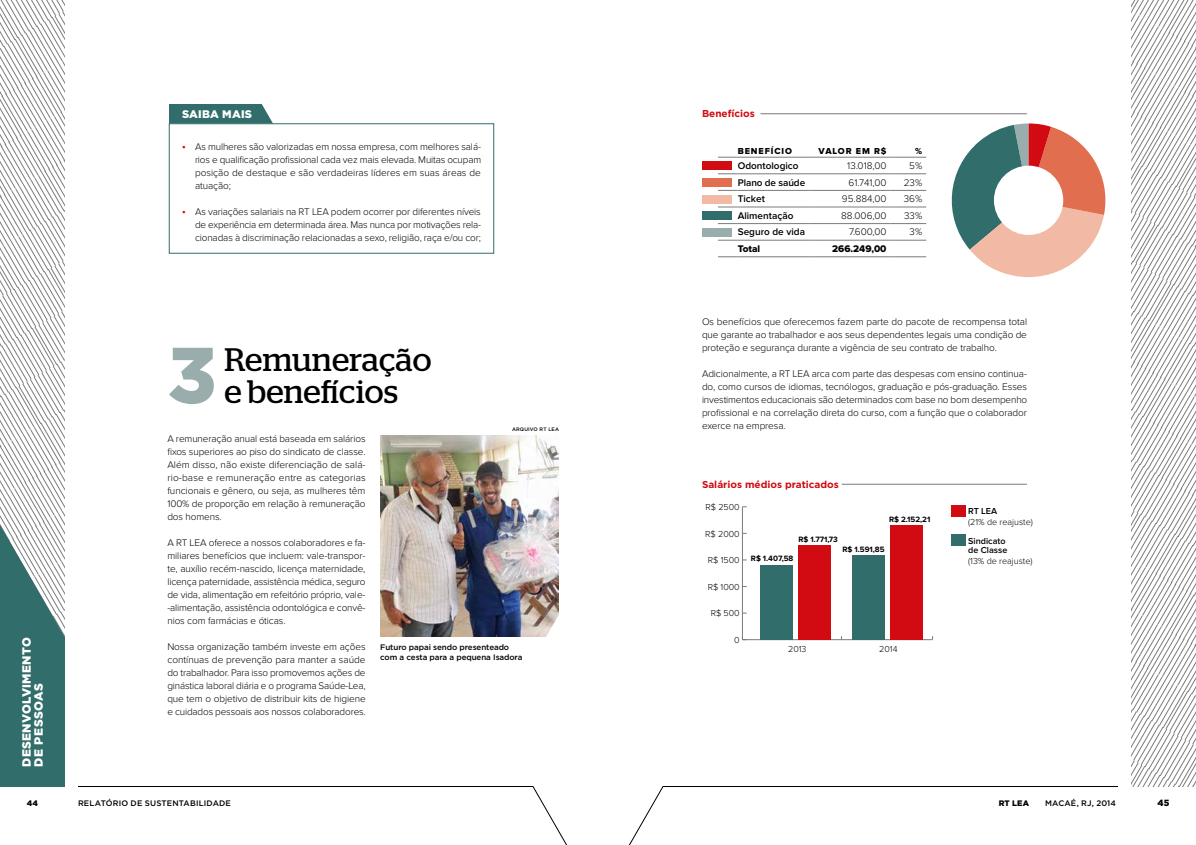
<style>
.page{position:relative;width:1196px;height:845px;background:#fff}
.page>*{position:absolute;margin:0;border:0;box-sizing:border-box;transform-origin:0 0}
.t1{font:900 78.9px "Gotham HTF";color:#9aadad}
.t2{font:32.5px/32.5px "Stag";letter-spacing:.005em;color:#000}
.t3{font:900 12px/12px "Gotham HTF";letter-spacing:.035em;color:#fff}
.t4{font:900 11px "Gotham HTF";letter-spacing:.02em;color:#fff}
.t5{font:300 10px/13px "Proxima Nova";letter-spacing:-.01em;color:#000;text-align:justify}
.t6{font:600 10px "Proxima Nova";color:#000}
.t7{font:700 10px "Gotham HTF";color:#d20a11}
.t8{font:10px "Proxima Nova Extrabld";color:#000}
.t9{font:300 9px "Proxima Nova";color:#000}
.t10{font:600 9px/9.7px "Proxima Nova";color:#000}
.t11{font:9px "Proxima Nova Extrabld";letter-spacing:.1em;color:#000}
.t12{font:900 9px "Gotham HTF";color:#000}
.t13{font:500 8px/9.8px "Gotham HTF";letter-spacing:-.01em;color:#000}
.t14{font:700 8px "Proxima Nova";color:#000}
.t15{font:500 8px "Gotham HTF";letter-spacing:.02em;color:#000}
.t16{font:500 8px "Gotham HTF";letter-spacing:.015em;color:#000}
.t17{font:900 8px "Gotham HTF";letter-spacing:.025em;color:#000}
.t18{font:500 5px "Gotham HTF";letter-spacing:.025em;color:#000}
.s1{font-size:12px;color:#d20a11}
</style>
<div class="page">
<svg style="left:0;top:0;width:65px;height:525px"></svg>
<svg style="left:1131px;top:0;width:65px;height:786px"></svg>
<svg style="left:78px;top:786px;width:489px;height:59px"></svg>
<svg style="left:629px;top:786px;width:489px;height:59px"></svg>
<div style="left:169px;top:124px;width:325px;height:130px;border:1px solid #316d6b"></div>
<svg style="left:169px;top:104px;width:104px;height:20px;background:#3d7573"></svg>
<div style="left:0;top:647px;width:65px;height:139px;background:#316d6b"></div>
<svg style="left:0;top:525px;width:65px;height:122px"></svg>
<hr style="left:738px;top:157px;width:71px;height:1px;background:#7c7b7b">
<hr style="left:809px;top:157px;width:81px;height:1px;background:#7c7b7b">
<hr style="left:679px;top:157px;width:59px;height:1px;background:#7c7b7b">
<hr style="left:890px;top:157px;width:36px;height:1px;background:#7c7b7b">
<hr style="left:679px;top:174px;width:59px;height:1px;background:#7c7b7b">
<hr style="left:738px;top:174px;width:71px;height:1px;background:#7c7b7b">
<hr style="left:809px;top:174px;width:81px;height:1px;background:#7c7b7b">
<hr style="left:890px;top:174px;width:36px;height:1px;background:#7c7b7b">
<hr style="left:679px;top:190px;width:59px;height:1px;background:#7c7b7b">
<hr style="left:738px;top:190px;width:71px;height:1px;background:#7c7b7b">
<hr style="left:809px;top:190px;width:81px;height:1px;background:#7c7b7b">
<hr style="left:890px;top:190px;width:36px;height:1px;background:#7c7b7b">
<hr style="left:679px;top:207px;width:59px;height:1px;background:#7c7b7b">
<hr style="left:738px;top:207px;width:71px;height:1px;background:#7c7b7b">
<hr style="left:809px;top:207px;width:81px;height:1px;background:#7c7b7b">
<hr style="left:890px;top:207px;width:36px;height:1px;background:#7c7b7b">
<hr style="left:679px;top:223px;width:59px;height:1px;background:#7c7b7b">
<hr style="left:738px;top:223px;width:71px;height:1px;background:#7c7b7b">
<hr style="left:809px;top:223px;width:81px;height:1px;background:#7c7b7b">
<hr style="left:890px;top:223px;width:36px;height:1px;background:#7c7b7b">
<hr style="left:679px;top:240px;width:59px;height:1px;background:#7c7b7b">
<hr style="left:738px;top:240px;width:71px;height:1px;background:#7c7b7b">
<hr style="left:809px;top:240px;width:81px;height:1px;background:#7c7b7b">
<hr style="left:890px;top:240px;width:36px;height:1px;background:#7c7b7b">
<hr style="left:679px;top:257px;width:59px;height:1px;background:#7c7b7b">
<hr style="left:738px;top:257px;width:71px;height:1px;background:#7c7b7b">
<hr style="left:809px;top:257px;width:81px;height:1px;background:#7c7b7b">
<hr style="left:890px;top:257px;width:36px;height:1px;background:#7c7b7b">
<div style="left:660px;top:146px;width:58px;height:117px;background:#fff"></div>
<svg style="left:951px;top:124px;width:155px;height:153px"></svg>
<div style="left:994px;top:166px;width:69px;height:69px;background:#fff;border-radius:50%"></div>
<div style="left:702px;top:161px;width:29px;height:9px;background:#d20a11"></div>
<div style="left:702px;top:178px;width:29px;height:9px;background:#e26e50"></div>
<div style="left:702px;top:195px;width:29px;height:8px;background:#f2baa4"></div>
<div style="left:702px;top:211px;width:29px;height:9px;background:#316d6b"></div>
<div style="left:702px;top:228px;width:29px;height:9px;background:#9aadad"></div>
<hr style="left:760px;top:114px;width:267px;height:1px;background:#7c7b7b">
<hr style="left:842px;top:484px;width:185px;height:1px;background:#7c7b7b">
<hr style="left:742px;top:639px;width:191px;height:1px;background:#7c7b7b">
<hr style="left:742px;top:507px;width:1px;height:133px;background:#7c7b7b">
<div style="left:951px;top:505px;width:15px;height:11px;background:#d20a11"></div>
<div style="left:799px;top:546px;width:32px;height:94px;background:#d20a11"></div>
<div style="left:890px;top:525px;width:32px;height:115px;background:#d20a11"></div>
<div style="left:951px;top:534px;width:15px;height:12px;background:#316d6b"></div>
<div style="left:761px;top:565px;width:32px;height:75px;background:#316d6b"></div>
<div style="left:852px;top:555px;width:32px;height:85px;background:#316d6b"></div>
<img style="left:380px;top:436px;width:179px;height:201px">
<svg style="left:544px;top:576px;width:15px;height:61px"></svg>
<p class="t3" style="left:20px;top:767px;width:131px;rotate:-90deg">DESENVOLVIMENTO<br>DE PESSOAS</p>
<p class="t4" style="left:182px;top:108px;width:72px">SAIBA MAIS</p>
<p class="t5" style="left:195px;top:140px;width:288px;text-indent:-13px"><span class="s1">•</span> As mulheres são valorizadas em nossa empresa, com melhores salá&shy;rios e qualificação profissional cada vez mais elevada. Muitas ocupam posição de destaque e são verdadeiras líderes em suas áreas de atuação;</p>
<p class="t5" style="left:195px;top:205px;width:288px;text-indent:-13px"><span class="s1">•</span> As variações salariais na RT LEA podem ocorrer por diferentes níveis de experiência em determinada área. Mas nunca por motivações rela&shy;cionadas à discriminação relacionadas a sexo, religião, raça e/ou cor;</p>
<h1 class="t1" style="left:168px;top:329px;width:51px">3</h1>
<h2 class="t2" style="left:224px;top:343px;width:209px">Remuneração e benefícios</h2>
<p class="t18" style="left:512px;top:426px;width:48px">ARQUIVO RT LEA</p>
<p class="t5" style="left:167px;top:432px;width:200px">A remuneração anual está baseada em salários fixos superiores ao piso do sindicato de classe.<br>Além disso, não existe diferenciação de salá&shy;rio-base e remuneração entre as categorias funcionais e gênero, ou seja, as mulheres têm 100% de proporção em relação à remuneração dos homens.</p>
<p class="t5" style="left:167px;top:536px;width:200px">A RT LEA oferece a nossos colaboradores e fa&shy;miliares benefícios que incluem: vale-transpor&shy;te, auxílio recém-nascido, licença maternidade, licença paternidade, assistência médica, seguro de vida, alimentação em refeitório próprio, vale--alimentação, assistência odontológica e convê&shy;nios com farmácias e óticas.</p>
<p class="t5" style="left:167px;top:640px;width:200px">Nossa organização também investe em ações contínuas de prevenção para manter a saúde do trabalhador. Para isso promovemos ações de ginástica laboral diária e o programa Saúde-Lea, que tem o objetivo de distribuir kits de higiene e cuidados pessoais aos nossos colaboradores.</p>
<p class="t13" style="left:380px;top:642px;width:144px">Futuro papai sendo presenteado com a cesta para a pequena Isadora</p>
<p class="t7" style="left:702px;top:108px;width:54px">Benefícios</p>
<p class="t11" style="left:738px;top:146px;width:56px">BENEFÍCIO</p>
<p class="t11" style="left:819px;top:146px;width:69px">VALOR EM R$</p>
<p class="t11" style="left:915px;top:146px;width:8px">%</p>
<p class="t6" style="left:738px;top:160px;width:62px">Odontologico</p>
<p class="t5" style="left:847px;top:159px;width:41px">13.018,00</p>
<p class="t5" style="left:909px;top:159px;width:15px">5%</p>
<p class="t6" style="left:738px;top:177px;width:69px">Plano de saúde</p>
<p class="t5" style="left:849px;top:176px;width:39px">61.741,00</p>
<p class="t5" style="left:904px;top:176px;width:20px">23%</p>
<p class="t6" style="left:738px;top:193px;width:29px">Ticket</p>
<p class="t5" style="left:842px;top:193px;width:46px">95.884,00</p>
<p class="t5" style="left:904px;top:193px;width:20px">36%</p>
<p class="t6" style="left:738px;top:210px;width:57px">Alimentação</p>
<p class="t5" style="left:841px;top:209px;width:47px">88.006,00</p>
<p class="t5" style="left:904px;top:209px;width:20px">33%</p>
<p class="t6" style="left:738px;top:226px;width:69px">Seguro de vida</p>
<p class="t5" style="left:849px;top:226px;width:39px">7.600,00</p>
<p class="t5" style="left:910px;top:226px;width:14px">3%</p>
<p class="t8" style="left:738px;top:243px;width:24px">Total</p>
<p class="t8" style="left:832px;top:243px;width:56px">266.249,00</p>
<p class="t5" style="left:702px;top:315px;width:327px">Os benefícios que oferecemos fazem parte do pacote de recompensa total que garante ao trabalhador e aos seus dependentes legais uma condição de proteção e segurança durante a vigência de seu contrato de trabalho.</p>
<p class="t5" style="left:702px;top:367px;width:327px">Adicionalmente, a RT LEA arca com parte das despesas com ensino continua&shy;do, como cursos de idiomas, tecnólogos, graduação e pós-graduação. Esses investimentos educacionais são determinados com base no bom desempenho profissional e na correlação direta do curso, com a função que o colaborador exerce na empresa.</p>
<p class="t7" style="left:702px;top:478px;width:138px">Salários médios praticados</p>
<p class="t9" style="left:705px;top:502px;width:36px">R$ 2500</p>
<p class="t10" style="left:968px;top:506px;width:30px">RT LEA</p>
<p class="t9" style="left:968px;top:516px;width:66px">(21% de reajuste)</p>
<p class="t10" style="left:968px;top:536px;width:41px">Sindicato de Classe</p>
<p class="t9" style="left:968px;top:556px;width:66px">(13% de reajuste)</p>
<p class="t14" style="left:889px;top:514px;width:43px">R$ 2.152,21</p>
<p class="t9" style="left:705px;top:529px;width:36px">R$ 2000</p>
<p class="t14" style="left:798px;top:534px;width:41px">R$ 1.771,73</p>
<p class="t14" style="left:842px;top:544px;width:44px">R$ 1.591,85</p>
<p class="t14" style="left:751px;top:554px;width:44px">R$ 1.407,58</p>
<p class="t9" style="left:708px;top:555px;width:33px">R$ 1500</p>
<p class="t9" style="left:708px;top:582px;width:34px">R$ 1000</p>
<p class="t9" style="left:711px;top:608px;width:31px">R$ 500</p>
<p class="t9" style="left:734px;top:635px;width:7px">0</p>
<p class="t9" style="left:788px;top:643px;width:20px">2013</p>
<p class="t9" style="left:879px;top:643px;width:20px">2014</p>
<p class="t17" style="left:27px;top:799px;width:13px">44</p>
<p class="t15" style="left:78px;top:799px;width:154px">RELATÓRIO DE SUSTENTABILIDADE</p>
<p class="t17" style="left:999px;top:799px;width:32px">RT LEA</p>
<p class="t16" style="left:1045px;top:799px;width:72px">MACAÉ, RJ, 2014</p>
<p class="t12" style="left:1157px;top:798px;width:14px">45</p>
</div>
